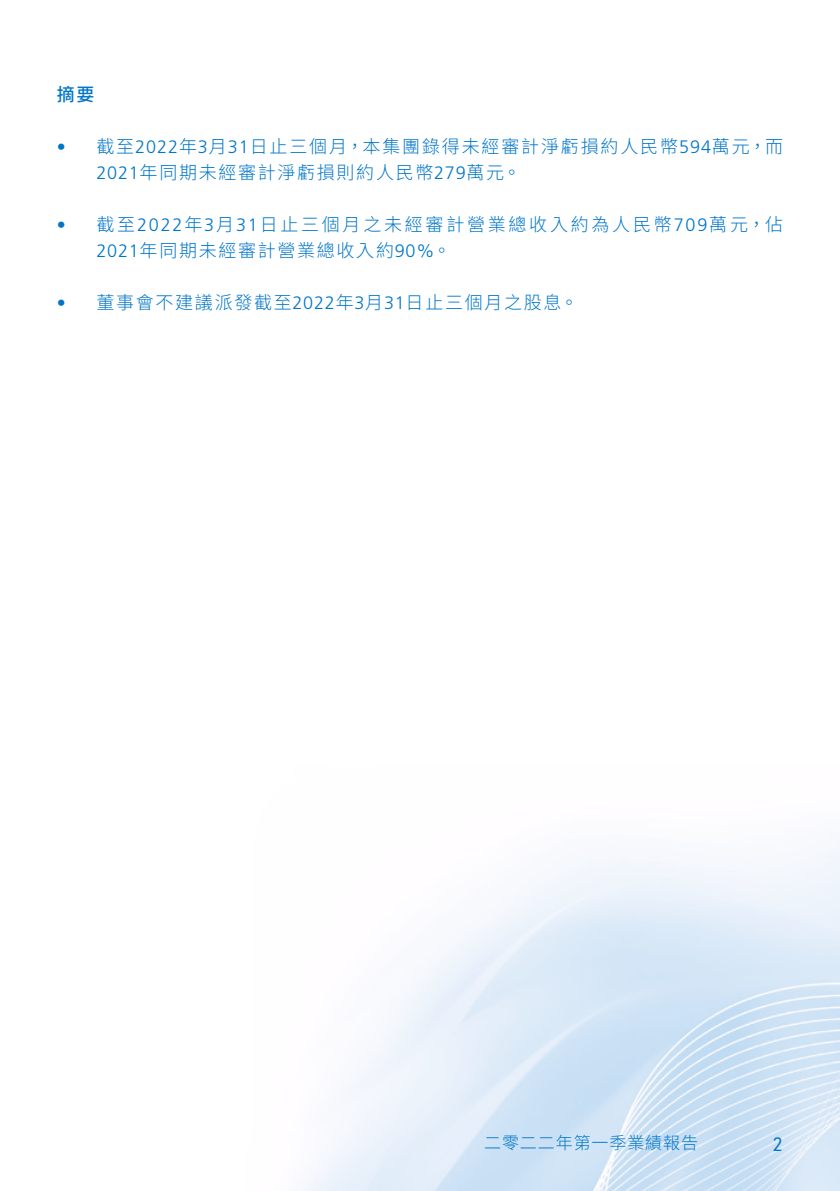
<style>
.page{position:relative;width:840px;height:1191px;background:#fff}
.page>*{position:absolute;margin:0;border:0;box-sizing:border-box;transform-origin:0 0}
.t1{font:19px "URWDIN";color:#0076c8}
.Body_Text{font:300 18px/26px "Source Han Sans TC";letter-spacing:.095em;color:#0076c8}
.Body_Text-2{font:300 18px/26px "Source Han Sans TC";letter-spacing:.15em;color:#0076c8}
.Heading_1{font:500 18px "Source Han Sans TC";color:#0076c8}
.t2{font:300 17px "Source Han Sans TC";letter-spacing:.05em;color:#0076c8}
.s1{font-family:"Frutiger LT Std"}
</style>
<div class="page">
<img style="left:304px;top:842px;width:535px;height:349px">
<p class="Heading_1" style="left:57px;top:84px;width:39px">摘要</p>
<p class="Body_Text" style="left:96px;top:134px;width:687px;text-indent:-40px"><span class="s1">•</span> 截至<span class="s1">2022</span>年<span class="s1">3</span>月<span class="s1">31</span>日止三個月，本集團錄得未經審計淨虧損約人民幣<span class="s1">594</span>萬元，而<br><span class="s1">2021</span>年同期未經審計淨虧損則約人民幣<span class="s1">279</span>萬元。</p>
<p class="Body_Text-2" style="left:96px;top:212px;width:687px;text-indent:-40px"><span class="s1">•</span> 截至<span class="s1">2022</span>年<span class="s1">3</span>月<span class="s1">31</span>日止三個月之未經審計營業總收入約為人民幣<span class="s1">709</span>萬元，佔<br><span class="s1">2021</span>年同期未經審計營業總收入約<span class="s1">90%</span>。</p>
<p class="Body_Text" style="left:57px;top:290px;width:522px"><span class="s1">•</span> 董事會不建議派發截至<span class="s1">2022</span>年<span class="s1">3</span>月<span class="s1">31</span>日止三個月之股息。</p>
<p class="t2" style="left:484px;top:1133px;width:215px">二零二二年第一季業績報告</p>
<p class="t1" style="left:772px;top:1131px;width:12px">2</p>
</div>
